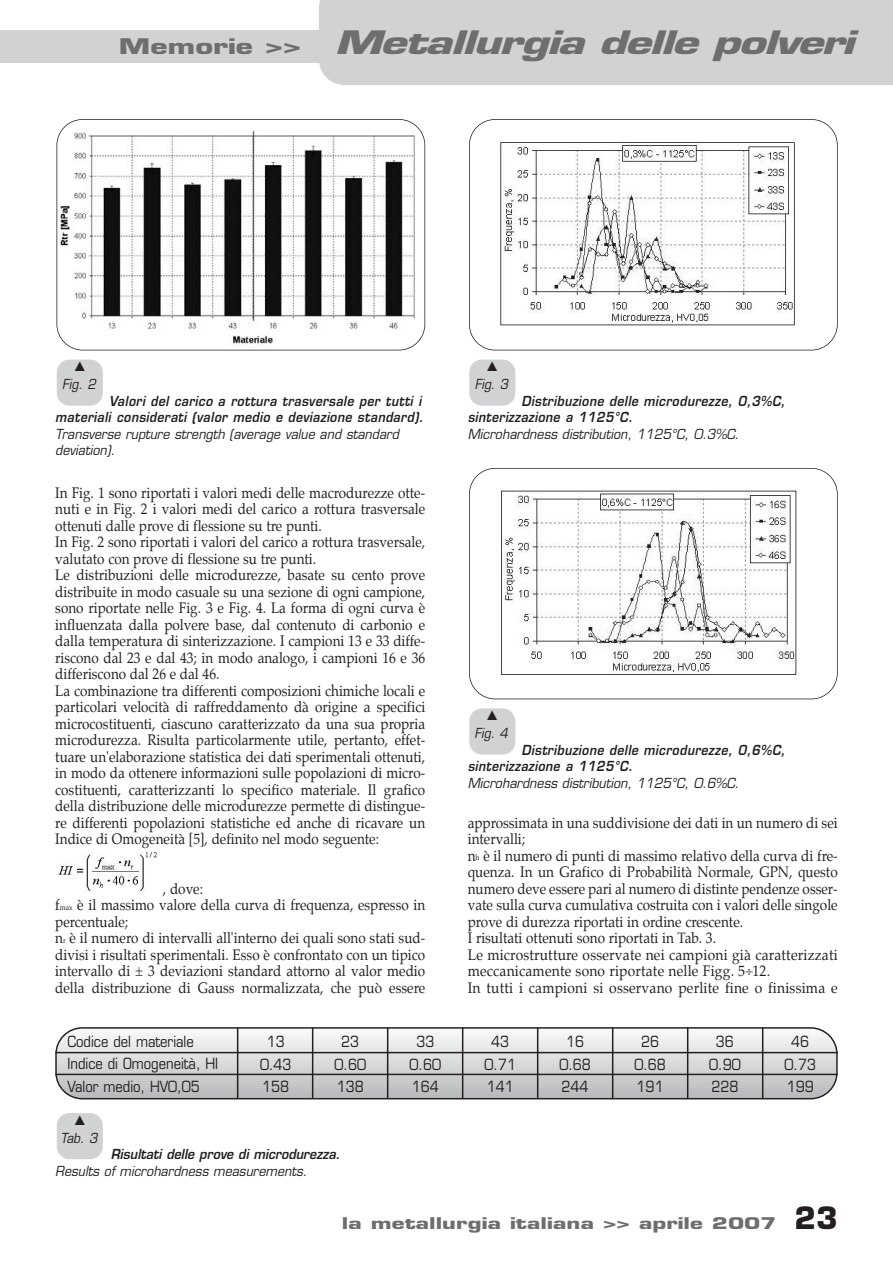
<style>
.page{position:relative;width:893px;height:1263px;background:#fff}
.page>*{position:absolute;margin:0;border:0;box-sizing:border-box;transform-origin:0 0}
.t1{font:italic 700 31.5px "Eurostile";color:#6c6e70;scale:1.43 1}
.t2{font:700 21px "Eurostile";color:#6c6e70;scale:1.43 1}
.t3{font:700 15.75px "Eurostile";color:#6c6e70;scale:1.43 1}
.t4{font:15px/16.5px "Palatino";color:#231f20;scale:.9 1}
.t5{font:15px/22.5px "Eurostile";color:#231f20;text-align:center;scale:.87 1}
.t6{font:italic 600 13.5px/16.5px "Eurostile";color:#231f20;scale:.9 1}
.t7{font:italic 13.5px/16.5px "Eurostile";color:#231f20;scale:.93 1}
.t8{font:italic 13.5px/18px "Eurostile";color:#231f20;text-align:center;scale:.9 1}
.s1{font-weight:400}
.s2{font-size:7.5px}
.s3{font-weight:600}
.s4{font-size:30px;color:#231f20}
</style>
<div class="page">
<div style="left:319px;top:0;width:574px;height:85px;background:#d1d2d4"></div>
<div style="left:0;top:30px;width:383px;height:32px;background:#d1d2d4"></div>
<img style="left:58px;top:851px;width:99px;height:41px">
<img style="left:57px;top:130px;width:363px;height:218px">
<div style="left:56px;top:119px;width:369px;height:231px;border:2px solid #231f20;border-radius:26px"></div>
<div style="left:57px;top:360px;width:46px;height:46px;background:#d1d2d4;border-radius:13px"></div>
<img style="left:500px;top:142px;width:295px;height:184px">
<div style="left:469px;top:119px;width:369px;height:231px;border:2px solid #231f20;border-radius:26px"></div>
<div style="left:469px;top:360px;width:46px;height:46px;background:#d1d2d4;border-radius:13px"></div>
<img style="left:499px;top:491px;width:297px;height:184px">
<div style="left:469px;top:468px;width:369px;height:231px;border:2px solid #231f20;border-radius:26px"></div>
<div style="left:469px;top:708px;width:46px;height:46px;background:#d1d2d4;border-radius:13px"></div>
<svg style="left:55px;top:1027px;width:783px;height:72px"></svg>
<hr style="left:55px;top:1052px;width:783px;height:1px;background:#231f20">
<hr style="left:55px;top:1074px;width:783px;height:1px;background:#231f20">
<hr style="left:312px;top:1027px;width:1px;height:72px;background:#231f20">
<hr style="left:387px;top:1027px;width:1px;height:72px;background:#231f20">
<hr style="left:462px;top:1027px;width:1px;height:72px;background:#231f20">
<hr style="left:537px;top:1027px;width:1px;height:72px;background:#231f20">
<hr style="left:612px;top:1027px;width:1px;height:72px;background:#231f20">
<hr style="left:762px;top:1027px;width:1px;height:72px;background:#231f20">
<hr style="left:687px;top:1027px;width:1px;height:72px;background:#231f20">
<hr style="left:237px;top:1027px;width:1px;height:72px;background:#231f20">
<div style="left:57px;top:1113px;width:46px;height:46px;background:#d1d2d4;border-radius:13px"></div>
<p class="t2" style="left:119px;top:39px;width:129px">Memorie &gt;&gt;</p>
<p class="t1" style="left:335px;top:31px;width:371px">Metallurgia delle polveri</p>
<p class="t8" style="left:62px;top:359px;width:41px">▲<br>Fig. 2</p>
<p class="t8" style="left:475px;top:359px;width:41px">▲<br>Fig. 3</p>
<p class="t6" style="left:55px;top:394px;width:413px;text-indent:54px">Valori del carico a rottura trasversale per tutti i materiali considerati (valor medio e deviazione standard).<br><span class="s1">Transverse rupture strength (average value and standard deviation).</span></p>
<p class="t4" style="left:55px;top:485px;width:413px">In Fig. 1 sono riportati i valori medi delle macrodurezze otte&shy;nuti e in Fig. 2 i valori medi del carico a rottura trasversale ottenuti dalle prove di flessione su tre punti.<br>In Fig. 2 sono riportati i valori del carico a rottura trasversale, valutato con prove di flessione su tre punti.<br>Le distribuzioni delle microdurezze, basate su cento prove distribuite in modo casuale su una sezione di ogni campione, sono riportate nelle Fig. 3 e Fig. 4. La forma di ogni curva è influenzata dalla polvere base, dal contenuto di carbonio e dalla temperatura di sinterizzazione. I campioni 13 e 33 diffe&shy;riscono dal 23 e dal 43; in modo analogo, i campioni 16 e 36 differiscono dal 26 e dal 46.<br>La combinazione tra differenti composizioni chimiche locali e particolari velocità di raffreddamento dà origine a specifici microcostituenti, ciascuno caratterizzato da una sua propria microdurezza. Risulta particolarmente utile, pertanto, effet&shy;tuare un'elaborazione statistica dei dati sperimentali ottenuti, in modo da ottenere informazioni sulle popolazioni di micro&shy;costituenti, caratterizzanti lo specifico materiale. Il grafico della distribuzione delle microdurezze permette di distingue&shy;re differenti popolazioni statistiche ed anche di ricavare un Indice di Omogeneità [5], definito nel modo seguente:</p>
<p class="t4" style="left:55px;top:881px;width:413px;text-indent:108px">, dove:<br>f<span class="s2">max</span> è il massimo valore della curva di frequenza, espresso in percentuale;<br>n<span class="s2">r</span> è il numero di intervalli all'interno dei quali sono stati sud&shy;divisi i risultati sperimentali. Esso è confrontato con un tipico intervallo di ± 3 deviazioni standard attorno al valor medio della distribuzione di Gauss normalizzata, che può essere</p>
<p class="t6" style="left:468px;top:394px;width:357px;text-indent:54px">Distribuzione delle microdurezze, 0,3%C, sinterizzazione a 1125°C.<br><span class="s1">Microhardness distribution, 1125°C, 0.3%C.</span></p>
<p class="t8" style="left:474px;top:707px;width:41px">▲<br>Fig. 4</p>
<p class="t6" style="left:468px;top:743px;width:357px;text-indent:54px">Distribuzione delle microdurezze, 0,6%C, sinterizzazione a 1125°C.<br><span class="s1">Microhardness distribution, 1125°C, 0.6%C.</span></p>
<p class="t4" style="left:468px;top:815px;width:413px">approssimata in una suddivisione dei dati in un numero di sei intervalli;<br>n<span class="s2">h</span> è il numero di punti di massimo relativo della curva di fre&shy;quenza. In un Grafico di Probabilità Normale, GPN, questo numero deve essere pari al numero di distinte pendenze osser&shy;vate sulla curva cumulativa costruita con i valori delle singole prove di durezza riportati in ordine crescente.<br>I risultati ottenuti sono riportati in Tab. 3.<br>Le microstrutture osservate nei campioni già caratterizzati meccanicamente sono riportate nelle Figg. 5÷12.<br>In tutti i campioni si osservano perlite fine o finissima e</p>
<p class="t5" style="left:68px;top:1032px;width:175px;text-align:left">Codice del materiale<br>Indice di Omogeneità, HI<br>Valor medio, HV0,05</p>
<p class="t5" style="left:260px;top:1032px;width:38px">13<br>0.43<br>158</p>
<p class="t5" style="left:334px;top:1032px;width:38px">23<br>0.60<br>138</p>
<p class="t5" style="left:410px;top:1032px;width:38px">33<br>0.60<br>164</p>
<p class="t5" style="left:484px;top:1032px;width:38px">43<br>0.71<br>141</p>
<p class="t5" style="left:559px;top:1032px;width:38px">16<br>0.68<br>244</p>
<p class="t5" style="left:634px;top:1032px;width:38px">26<br>0.68<br>191</p>
<p class="t5" style="left:709px;top:1032px;width:38px">36<br>0.90<br>228</p>
<p class="t5" style="left:784px;top:1032px;width:38px">46<br>0.73<br>199</p>
<p class="t8" style="left:60px;top:1112px;width:45px">▲<br>Tab. 3</p>
<p class="t7" style="left:55px;top:1147px;width:311px;text-indent:56px"><span class="s3">Risultati delle prove di microdurezza.<br></span>Results of microhardness measurements.</p>
<p class="t3" style="left:342px;top:1217px;width:348px">la metallurgia italiana &gt;&gt; aprile 2007 <span class="s4">23</span></p>
</div>
